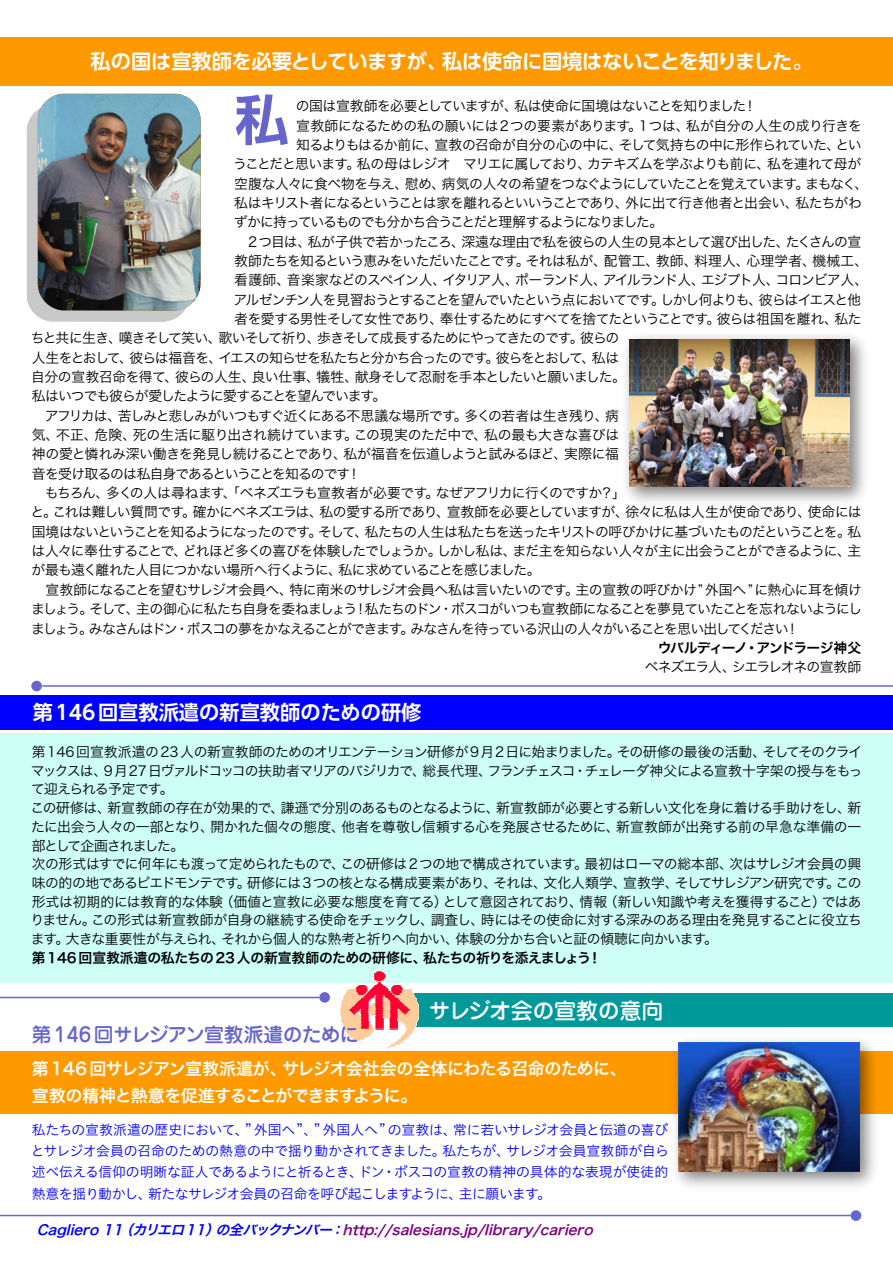
<style>
.page{position:relative;width:893px;height:1263px;background:#fff}
.page>*{position:absolute;margin:0;border:0;box-sizing:border-box;transform-origin:0 0}
.t1{font:700 53.85px "UD Shin Go Pro De";color:#6565cc}
.t2{font:500 22.05px "Jun 34 Pro";letter-spacing:-.02em;color:#fff}
.t3{font:700 20.25px "UD Shin Go Pro De";letter-spacing:-.005em;color:#fff}
.t4{font:500 19.8px "Jun 34 Pro";letter-spacing:-.03em;color:#6565cc}
.t5{font:16.95px/26.2px "Hira Kaku Pro W6";letter-spacing:-.04em;color:#fff}
.t6{font:13.8px/18.8px "Hira Kaku Pro W3";letter-spacing:-.055em;color:#000}
.t7{font:13.8px/21.3px "Hiragino UD Sans Std W3";letter-spacing:-.03em;color:#00f;text-align:justify}
.t8{font:13.8px "Hira Kaku Pro W3";letter-spacing:-.075em;color:#000}
.t9{font:13.8px "Hira Kaku Pro W3";letter-spacing:-.08em;color:#000}
.t10{font:13.8px "Hira Kaku Pro W3";letter-spacing:-.035em;color:#000}
.t11{font:13.8px "Hira Kaku Pro W3";letter-spacing:-.02em;color:#000}
.t12{font:italic 13.8px "Hira Kaku Pro W6";color:#800080}
.t13{font:13.8px "Hira Kaku Pro W3";letter-spacing:-.085em;color:#000}
.t14{font:13.8px "Hira Kaku Pro W6";letter-spacing:-.03em;color:#000}
.t15{font:13.8px "Hira Kaku Pro W3";letter-spacing:-.09em;color:#000}
.t16{font:13.8px "Hira Kaku Pro W6";letter-spacing:-.08em;color:#000}
.s1{color:#00f}
</style>
<div class="page">
<div style="left:0;top:733px;width:892px;height:250px;background:#cdfff5"></div>
<div style="left:0;top:1052px;width:892px;height:62px;background:#f90"></div>
<div style="left:0;top:37px;width:892px;height:48px;background:#f90"></div>
<hr style="left:0;top:1215px;width:850px;height:1px;background:#66c">
<div style="left:850px;top:1210px;width:11px;height:11px;background:#66c;border-radius:50%"></div>
<div style="left:410px;top:993px;width:482px;height:33px;background:#099"></div>
<svg style="left:340px;top:972px;width:78px;height:76px"></svg>
<hr style="left:0;top:997px;width:319px;height:1px;background:#66c">
<div style="left:319px;top:992px;width:11px;height:11px;background:#66c;border-radius:50%"></div>
<img style="left:664px;top:1040px;width:222px;height:147px">
<img style="left:678px;top:1043px;width:181px;height:128px">
<img style="left:625px;top:335px;width:240px;height:167px">
<img style="left:629px;top:340px;width:220px;height:146px">
<svg style="left:27px;top:110px;width:158px;height:212px;background:#cac9c9"></svg>
<img style="left:38px;top:94px;width:162px;height:216px">
<hr style="left:42px;top:685px;width:850px;height:2px;background:#66c">
<div style="left:31px;top:681px;width:11px;height:10px;background:#66c;border-radius:50%"></div>
<div style="left:0;top:695px;width:892px;height:34px;background:#00f"></div>
<h3 class="t3" style="left:91px;top:45px;width:723px">私の国は宣教師を必要としていますが、私は使命に国境はないことを知りました。</h3>
<h1 class="t1" style="left:235px;top:76px;width:55px">私</h1>
<p class="t6" style="left:296px;top:96px;width:463px">の国は宣教師を必要としていますが、私は使命に国境はないことを知りました！</p>
<p class="t11" style="left:296px;top:113px;width:567px">宣教師になるための私の願いには2つの要素があります。1つは、私が自分の人生の成り行きを</p>
<p class="t6" style="left:296px;top:134px;width:567px">知るよりもはるか前に、宣教の召命が自分の心の中に、そして気持ちの中に形作られていた、とい</p>
<p class="t6" style="left:233px;top:154px;width:629px">うことだと思います。私の母はレジオ　マリエに属しており、カテキズムを学ぶよりも前に、私を連れて母が</p>
<p class="t6" style="left:234px;top:173px;width:635px">空腹な人々に食べ物を与え、慰め、病気の人々の希望をつなぐようにしていたことを覚えています。まもなく、</p>
<p class="t6" style="left:234px;top:192px;width:629px">私はキリスト者になるということは家を離れるといいうことであり、外に出て行き他者と出会い、私たちがわ</p>
<p class="t15" style="left:234px;top:210px;width:431px">ずかに持っているものでも分かち合うことだと理解するようになりました。</p>
<p class="t6" style="left:234px;top:231px;width:628px">　2つ目は、私が子供で若かったころ、深遠な理由で私を彼らの人生の見本として選び出した、たくさんの宣</p>
<p class="t6" style="left:234px;top:250px;width:635px">教師たちを知るという恵みをいただいたことです。それは私が、配管工、教師、料理人、心理学者、機械工、</p>
<p class="t6" style="left:234px;top:270px;width:635px">看護師、音楽家などのスペイン人、イタリア人、ポーランド人、アイルランド人、エジプト人、コロンビア人、</p>
<p class="t9" style="left:233px;top:287px;width:629px">アルゼンチン人を見習おうとすることを望んでいたという点においてです。しかし何よりも、彼らはイエスと他</p>
<p class="t6" style="left:234px;top:308px;width:629px">者を愛する男性そして女性であり、奉仕するためにすべてを捨てたということです。彼らは祖国を離れ、私た</p>
<p class="t8" style="left:31px;top:326px;width:590px">ちと共に生き、嘆きそして笑い、歌いそして祈り、歩きそして成長するためにやってきたのです。彼らの</p>
<p class="t8" style="left:32px;top:345px;width:589px">人生をとおして、彼らは福音を、イエスの知らせを私たちと分かち合ったのです。彼らをとおして、私は</p>
<p class="t6" style="left:31px;top:366px;width:596px">自分の宣教召命を得て、彼らの人生、良い仕事、犠牲、献身そして忍耐を手本としたいと願いました。</p>
<p class="t8" style="left:32px;top:384px;width:356px">私はいつでも彼らが愛したように愛することを望んでいます。</p>
<p class="t6" style="left:32px;top:405px;width:588px">　アフリカは、苦しみと悲しみがいつもすぐ近くにある不思議な場所です。多くの若者は生き残り、病</p>
<p class="t11" style="left:32px;top:423px;width:589px">気、不正、危険、死の生活に駆り出され続けています。この現実のただ中で、私の最も大きな喜びは</p>
<p class="t10" style="left:32px;top:442px;width:588px">神の愛と憐れみ深い働きを発見し続けることであり、私が福音を伝道しようと試みるほど、実際に福</p>
<p class="t6" style="left:32px;top:463px;width:331px">音を受け取るのは私自身であるということを知るのです！</p>
<p class="t6" style="left:32px;top:483px;width:595px">　もちろん、多くの人は尋ねます、「ベネズエラも宣教者が必要です。なぜアフリカに行くのですか？」</p>
<p class="t6" style="left:30px;top:502px;width:832px">と。これは難しい質問です。確かにベネズエラは、私の愛する所であり、宣教師を必要としていますが、徐々に私は人生が使命であり、使命には</p>
<p class="t9" style="left:32px;top:519px;width:831px">国境はないということを知るようになったのです。そして、私たちの人生は私たちを送ったキリストの呼びかけに基づいたものだということを。私</p>
<p class="t6" style="left:31px;top:541px;width:831px">は人々に奉仕することで、どれほど多くの喜びを体験したでしょうか。しかし私は、まだ主を知らない人々が主に出会うことができるように、主</p>
<p class="t6" style="left:31px;top:560px;width:511px">が最も遠く離れた人目につかない場所へ行くように、私に求めていることを感じました。</p>
<p class="t10" style="left:32px;top:577px;width:831px">　宣教師になることを望むサレジオ会員へ、特に南米のサレジオ会員へ私は言いたいのです。主の宣教の呼びかけ” 外国へ”に熱心に耳を傾け</p>
<p class="t6" style="left:31px;top:599px;width:832px">ましょう。そして、主の御心に私たち自身を委ねましょう！私たちのドン・ボスコがいつも宣教師になることを夢見ていたことを忘れないようにし</p>
<p class="t13" style="left:31px;top:616px;width:770px">ましょう。みなさんはドン・ボスコの夢をかなえることができます。みなさんを待っている沢山の人々がいることを思い出してください！</p>
<p class="t16" style="left:657px;top:635px;width:205px">ウバルディーノ・アンドラージ神父</p>
<p class="t8" style="left:644px;top:655px;width:218px">ベネズエラ人、シエラレオネの宣教師</p>
<h3 class="t3" style="left:33px;top:696px;width:390px">第146回宣教派遣の新宣教師のための研修</h3>
<p class="t6" style="left:31px;top:742px;width:833px">第146回宣教派遣の23人の新宣教師のためのオリエンテーション研修が9月2日に始まりました。その研修の最後の活動、そしてそのクライマックスは、9 月27 日ヴァルドコッコの扶助者マリアのバジリカで、総長代理、フランチェスコ・チェレーダ神父による宣教十字架の授与をもって迎えられる予定です。<br>この研修は、新宣教師の存在が効果的で、謙遜で分別のあるものとなるように、新宣教師が必要とする新しい文化を身に着ける手助けをし、新たに出会う人々の一部となり、開かれた個々の態度、他者を尊敬し信頼する心を発展させるために、新宣教師が出発する前の早急な準備の一部として企画されました。<br>次の形式はすでに何年にも渡って定められたもので、この研修は2つの地で構成されています。最初はローマの総本部、次はサレジオ会員の興味の的の地であるピエドモンテです。研修には 3つの核となる構成要素があり、それは、文化人類学、宣教学、そしてサレジアン研究です。この形式は初期的には教育的な体験（価値と宣教に必要な態度を育てる）として意図されており、情報（新しい知識や考えを獲得すること）ではありません。この形式は新宣教師が自身の継続する使命をチェックし、調査し、時にはその使命に対する深みのある理由を発見することに役立ちます。大きな重要性が与えられ、それから個人的な熟考と祈りへ向かい、体験の分かち合いと証の傾聴に向かいます。</p>
<p class="t14" style="left:32px;top:945px;width:571px">第146回宣教派遣の私たちの23人の新宣教師のための研修に、私たちの祈りを添えましょう！</p>
<h3 class="t4" style="left:32px;top:1019px;width:328px">第146回サレジアン宣教派遣のために</h3>
<h2 class="t2" style="left:428px;top:993px;width:237px">サレジオ会の宣教の意向</h2>
<p class="t5" style="left:32px;top:1055px;width:596px">第 146 回サレジアン宣教派遣が、サレジオ会社会の全体にわたる召命のために、宣教の精神と熱意を促進することができますように。</p>
<p class="t7" style="left:31px;top:1118px;width:639px">私たちの宣教派遣の歴史において、”外国へ”、”外国人へ”の宣教は、常に若いサレジオ会員と伝道の喜びとサレジオ会員の召命のための熱意の中で揺り動かされてきました。私たちが、サレジオ会員宣教師が自ら述べ伝える信仰の明晰な証人であるようにと祈るとき、ドン・ボスコの宣教の精神の具体的な表現が使徒的熱意を揺り動かし、新たなサレジオ会員の召命を呼び起こしますように、主に願います。</p>
<p class="t12" style="left:37px;top:1218px;width:563px"><span class="s1">Cagliero11（カリエロ11）の全バックナンバー：</span>http://salesians.jp/library/cariero</p>
</div>
